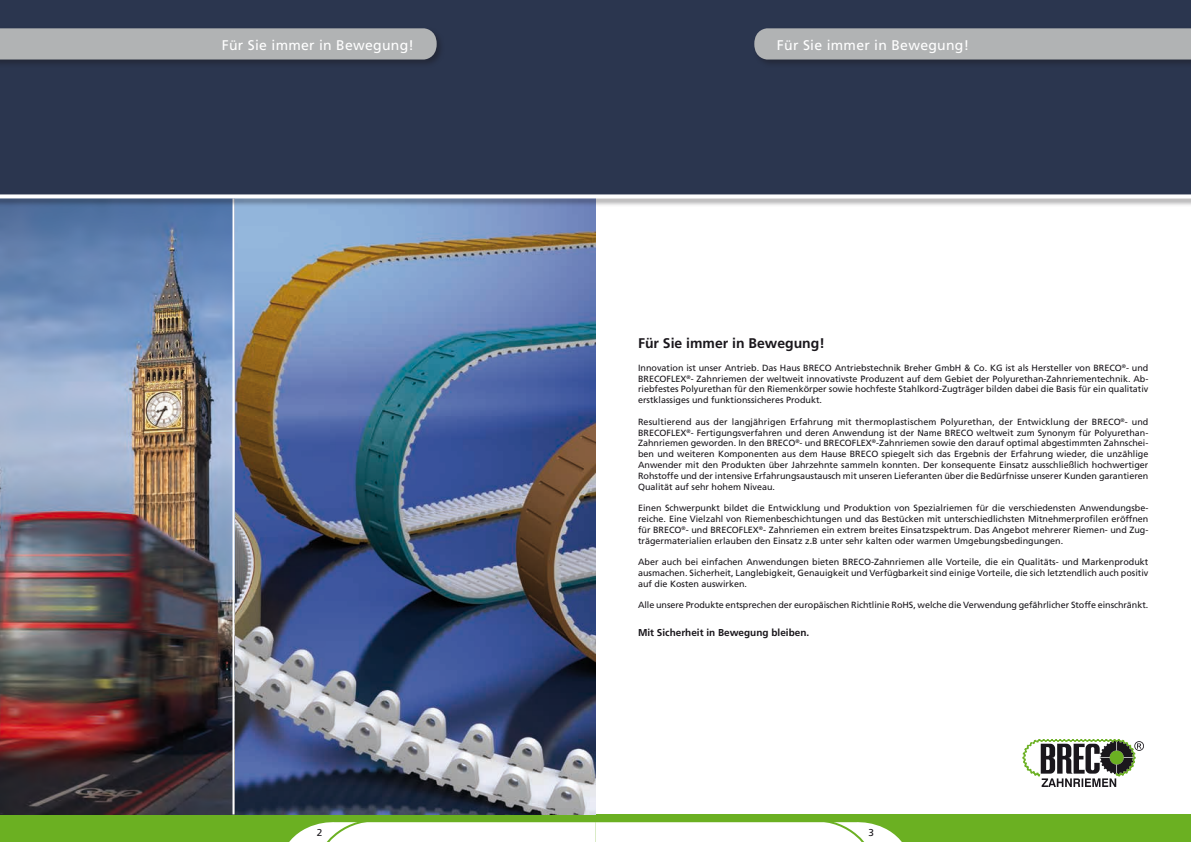
<style>
.page{position:relative;width:1191px;height:842px;background:#fff}
.page>*{position:absolute;margin:0;border:0;box-sizing:border-box;transform-origin:0 0}
.t1{font:14px "Frutiger";letter-spacing:.02em;color:#fff}
.t2{font:700 14px "Frutiger";color:#1a171c}
.t3{font:700 10px "Frutiger";color:#1a171c}
.t4{font:10px "Frutiger";color:#1a171c}
.t5{font:9px/10.8px "Frutiger";color:#1a171c;text-align:justify}
</style>
<div class="page">
<div style="left:0;top:814px;width:1191px;height:28px;background:#6bb022"></div>
<svg style="left:289px;top:822px;width:613px;height:20px;background:#f5f9f0"></svg>
<div style="left:0;top:0;width:1191px;height:198px;background:#2b364f"></div>
<div style="left:0;top:26px;width:445px;height:42px;background:#1a171c;opacity:.45"></div>
<div style="left:0;top:28px;width:437px;height:32px;background:#b1b3b4"></div>
<div style="left:752px;top:26px;width:439px;height:42px;background:#1a171c;opacity:.45"></div>
<div style="left:754px;top:28px;width:437px;height:32px;background:#b1b3b4"></div>
<img style="left:0;top:207px;width:595px;height:607px">
<hr style="left:232px;top:198px;width:2px;height:616px;background:#fff">
<div style="left:0;top:194px;width:1191px;height:13px;background:#1a171c;opacity:.45"></div>
<svg style="left:0;top:194px;width:1191px;height:4px;background:#e7e8eb"></svg>
<svg style="left:1022px;top:739px;width:122px;height:48px"></svg>
<h1 class="t1" style="left:222px;top:37px;width:194px">Für Sie immer in Bewegung!</h1>
<h1 class="t1" style="left:777px;top:37px;width:194px">Für Sie immer in Bewegung!</h1>
<h1 class="t2" style="left:638px;top:335px;width:188px">Für Sie immer in Bewegung!</h1>
<p class="t5" style="left:638px;top:362px;width:512px">Innovation ist unser Antrieb. Das Haus BRECO Antriebstechnik Breher GmbH &amp; Co. KG ist als Hersteller von BRECO<sup>®</sup>- und BRECOFLEX<sup>®</sup>- Zahnriemen der weltweit innovativste Produzent auf dem Gebiet der Polyurethan-Zahnriementechnik. Ab&shy;riebfestes Polyurethan für den Riemenkörper sowie hochfeste Stahlkord-Zugträger bilden dabei die Basis für ein qualitativ erstklassiges und funktionssicheres Produkt.</p>
<p class="t5" style="left:638px;top:416px;width:512px">Resultierend aus der langjährigen Erfahrung mit thermoplastischem Polyurethan, der Entwicklung der BRECO<sup>®</sup>- und BRECOFLEX<sup>®</sup>- Fertigungsverfahren und deren Anwendung ist der Name BRECO weltweit zum Synonym für Polyurethan-Zahnriemen geworden. In den BRECO<sup>®</sup>- und BRECOFLEX<sup>®</sup>-Zahnriemen sowie den darauf optimal abgestimmten Zahnschei&shy;ben und weiteren Komponenten aus dem Hause BRECO spiegelt sich das Ergebnis der Erfahrung wieder, die unzählige Anwender mit den Produkten über Jahrzehnte sammeln konnten. Der konsequente Einsatz ausschließlich hochwertiger Rohstoffe und der intensive Erfahrungsaustausch mit unseren Lieferanten über die Bedürfnisse unserer Kunden garantieren Qualität auf sehr hohem Niveau.</p>
<p class="t5" style="left:638px;top:503px;width:512px">Einen Schwerpunkt bildet die Entwicklung und Produktion von Spezialriemen für die verschiedensten Anwendungsbe&shy;reiche. Eine Vielzahl von Riemenbeschichtungen und das Bestücken mit unterschiedlichsten Mitnehmerprofilen eröffnen für BRECO<sup>®</sup>- und BRECOFLEX<sup>®</sup>- Zahnriemen ein extrem breites Einsatzspektrum. Das Angebot mehrerer Riemen- und Zug&shy;trägermaterialien erlauben den Einsatz z.B unter sehr kalten oder warmen Umgebungsbedingungen.</p>
<p class="t5" style="left:638px;top:557px;width:512px">Aber auch bei einfachen Anwendungen bieten BRECO-Zahnriemen alle Vorteile, die ein Qualitäts- und Markenprodukt ausmachen. Sicherheit, Langlebigkeit, Genauigkeit und Verfügbarkeit sind einige Vorteile, die sich letztendlich auch positiv auf die Kosten auswirken.</p>
<p class="t5" style="left:638px;top:600px;width:512px">Alle unsere Produkte entsprechen der europäischen Richtlinie RoHS, welche die Verwendung gefährlicher Stoffe einschränkt.</p>
<p class="t3" style="left:638px;top:627px;width:173px">Mit Sicherheit in Bewegung bleiben.</p>
<p class="t4" style="left:317px;top:827px;width:7px">2</p>
<p class="t4" style="left:868px;top:827px;width:7px">3</p>
</div>
